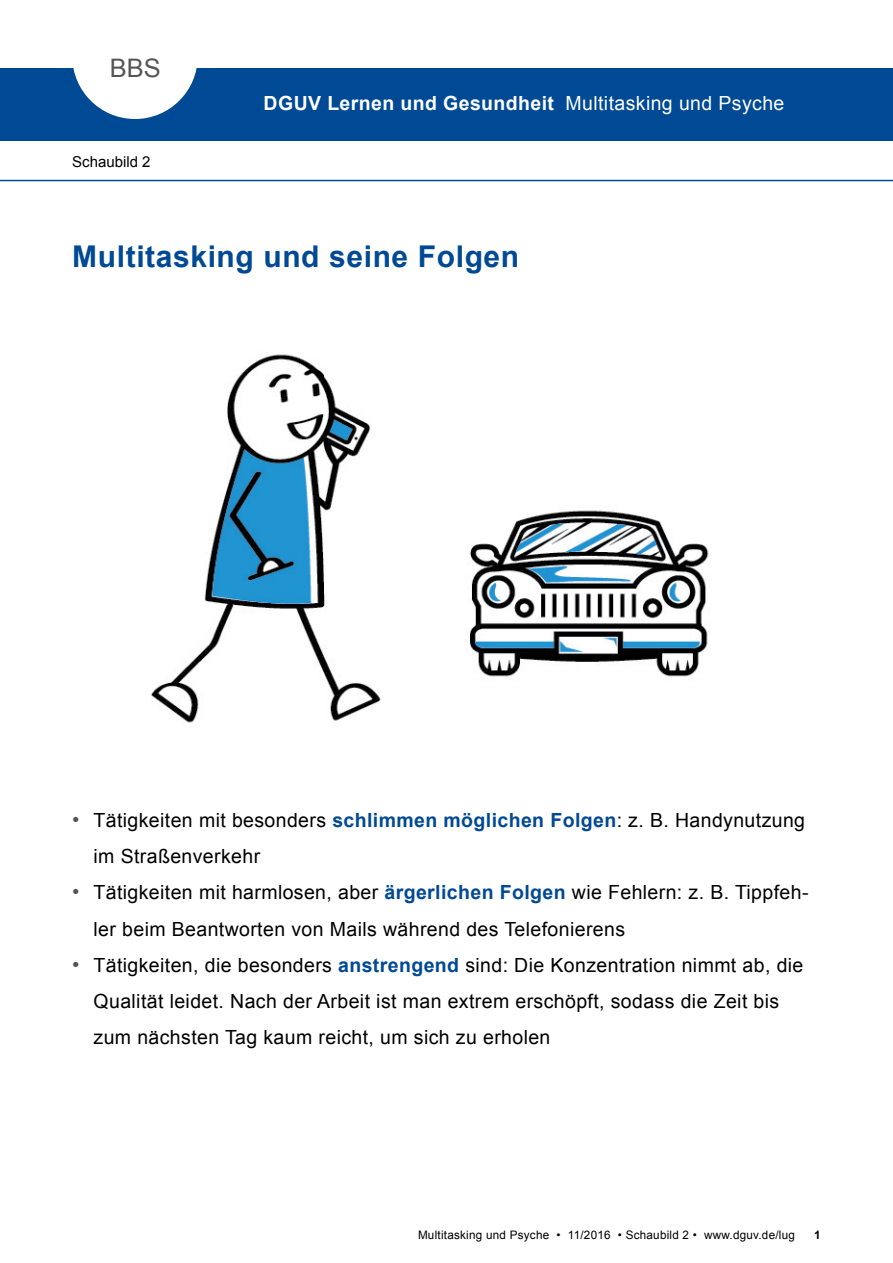
<style>
.page{position:relative;width:893px;height:1263px;background:#fff}
.page>*{position:absolute;margin:0;border:0;box-sizing:border-box;transform-origin:0 0}
.t1{font:700 30px "Arial";letter-spacing:.02em;color:#004994}
.t2{font:25.5px "Arial";color:#555}
.t3{font:19.5px/36.2px "Arial";letter-spacing:.02em;color:#000}
.t4{font:700 19.5px "Arial";letter-spacing:.02em;color:#fff}
.t5{font:19.5px "Arial";letter-spacing:.02em;color:#fff}
.t6{font:15px "Arial";color:#000}
.t7{font:11.7px "Arial";letter-spacing:.02em;color:#000}
.t8{font:700 11.7px "Arial";color:#000}
.s1{font-size:21px;color:#555}
.s2{font-weight:700;color:#004994}
</style>
<div class="page">
<div style="left:0;top:68px;width:893px;height:72px;background:#004994"></div>
<svg style="left:73px;top:68px;width:124px;height:51px"></svg>
<hr style="left:0;top:180px;width:893px;height:1px;background:#004994">
<img style="left:151px;top:354px;width:558px;height:369px">
<h2 class="t2" style="left:110px;top:51px;width:53px">BBS</h2>
<p class="t6" style="left:72px;top:152px;width:80px">Schaubild 2</p>
<p class="t4" style="left:264px;top:90px;width:292px">DGUV Lernen und Gesundheit</p>
<p class="t5" style="left:566px;top:90px;width:220px">Multitasking und Psyche</p>
<h1 class="t1" style="left:72px;top:236px;width:448px">Multitasking und seine Folgen</h1>
<p class="t3" style="left:94px;top:802px;width:713px;text-indent:-21px"><span class="s1">•</span> Tätigkeiten mit besonders <span class="s2">schlimmen möglichen Folgen</span>: z. B. Handynutzung im Straßenverkehr</p>
<p class="t3" style="left:94px;top:875px;width:716px;text-indent:-21px"><span class="s1">•</span> Tätigkeiten mit harmlosen, aber <span class="s2">ärgerlichen Folgen</span> wie Fehlern: z. B. Tippfeh&shy;ler beim Beantworten von Mails während des Telefonierens</p>
<p class="t3" style="left:94px;top:947px;width:711px;text-indent:-21px"><span class="s1">•</span> Tätigkeiten, die besonders <span class="s2">anstrengend</span> sind: Die Konzentration nimmt ab, die<br>Qualität leidet. Nach der Arbeit ist man extrem erschöpft, sodass die Zeit bis zum nächsten Tag kaum reicht, um sich zu erholen</p>
<p class="t7" style="left:418px;top:1228px;width:378px">Multitasking und Psyche • 11/2016 • Schaubild 2 • www.dguv.de/lug</p>
<p class="t8" style="left:814px;top:1227px;width:8px">1</p>
</div>
